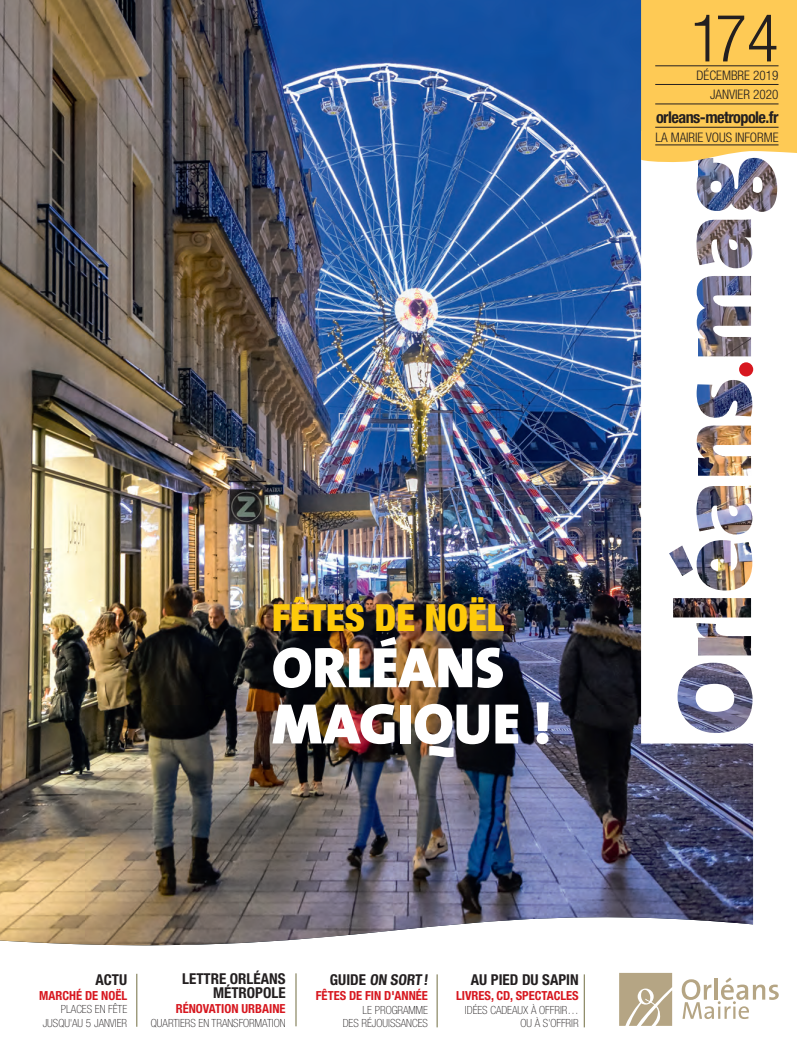
<style>
.page{position:relative;width:797px;height:1045px;background:#fff}
.page>*{position:absolute;margin:0;border:0;box-sizing:border-box;transform-origin:0 0}
.t1{font:300 condensed 65.75px "Helvetica Neue";color:#231f20}
.t2{font:900 57.5px/56.2px "The Sans B9";color:#fff}
.t3{font:900 condensed 37.5px "Helvetica Neue";color:#feca0a}
.t4{font:700 condensed 16.25px "Helvetica Neue";letter-spacing:-.035em;color:#231f20}
.t5{font:700 condensed 15px/13.8px "Helvetica Neue";color:#231f20;text-align:right}
.t6{font:300 condensed 13.12px/18.6px "Helvetica Neue";color:#231f20;text-align:right}
.t7{font:700 condensed 12.5px "Helvetica Neue";color:#d7171f}
.t8{font:100 condensed 11.25px/13.5px "Helvetica Neue";color:#231f20;text-align:right}
</style>
<div class="page">
<img style="left:0;top:0;width:752px;height:946px">
<img style="left:640px;top:218px;width:114px;height:525px">
<svg style="left:619px;top:972px;width:52px;height:53px;background:#c0b296"></svg>
<svg style="left:681px;top:977px;width:97px;height:41px"></svg>
<hr style="left:295px;top:973px;width:1px;height:53px;background:#8e8b68">
<hr style="left:583px;top:974px;width:1px;height:53px;background:#8e8b68">
<hr style="left:436px;top:974px;width:1px;height:53px;background:#8e8b68">
<hr style="left:136px;top:973px;width:1px;height:53px;background:#8e8b68">
<svg style="left:640px;top:0;width:157px;height:218px"></svg>
<h1 class="t1" style="left:690px;top:0;width:90px">174</h1>
<p class="t6" style="left:696px;top:66px;width:84px">DÉCEMBRE 2019<br>JANVIER 2020</p>
<h3 class="t4" style="left:655px;top:107px;width:124px">orleans-metropole.fr</h3>
<p class="t6" style="left:655px;top:127px;width:124px">LA MAIRIE VOUS INFORME</p>
<h3 class="t3" style="left:272px;top:594px;width:233px">FÊTES DE NOËL</h3>
<h2 class="t2" style="left:272px;top:641px;width:281px">ORLÉANS<br>MAGIQUE !</h2>
<h3 class="t5" style="left:95px;top:972px;width:33px">ACTU</h3>
<p class="t7" style="left:39px;top:987px;width:89px">MARCHÉ DE NOËL</p>
<p class="t8" style="left:43px;top:1002px;width:86px">PLACES EN FÊTE<br>JUSQU'AU 5 JANVIER</p>
<h3 class="t5" style="left:182px;top:971px;width:105px">LETTRE ORLÉANS<br>MÉTROPOLE</h3>
<p class="t7" style="left:176px;top:1001px;width:111px">RÉNOVATION URBAINE</p>
<p class="t8" style="left:151px;top:1015px;width:136px">QUARTIERS EN TRANSFORMATION</p>
<h3 class="t5" style="left:330px;top:972px;width:101px">GUIDE ON SORT!</h3>
<p class="t7" style="left:316px;top:988px;width:114px">FÊTES DE FIN D'ANNÉE</p>
<p class="t8" style="left:342px;top:1002px;width:87px">LE PROGRAMME<br>DES RÉJOUISSANCES</p>
<h3 class="t5" style="left:470px;top:972px;width:109px">AU PIED DU SAPIN</h3>
<p class="t7" style="left:456px;top:988px;width:124px">LIVRES, CD, SPECTACLES</p>
<p class="t8" style="left:465px;top:1002px;width:115px">IDÉES CADEAUX À OFFRIR…<br>OU À S'OFFRIR</p>
</div>
